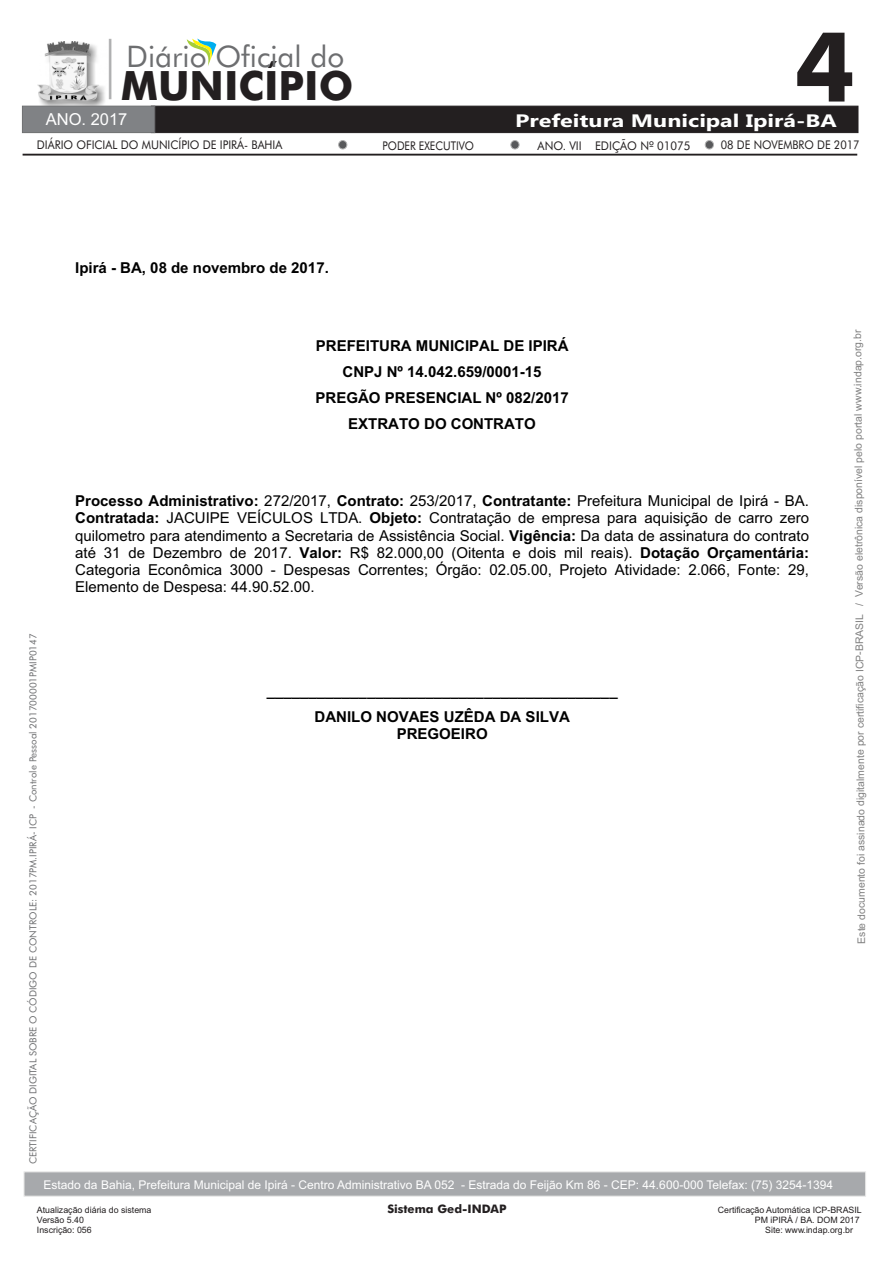
<style>
.page{position:relative;width:893px;height:1263px;background:#fff}
.page>*{position:absolute;margin:0;border:0;box-sizing:border-box;transform-origin:0 0}
.t1{font:700 96.9px "Futura BT";color:#231f20}
.t2{font:700 40.5px "Futura BT";color:#231f20}
.t3{font:29.7px "Futura BT";color:#6d6e70}
.t4{font:700 18px "Gadugi";color:#fff;scale:1.3 1}
.t5{font:16.5px "Arial";color:#fff}
.t6{font:15px/17.2px "Arial";color:#000;text-align:justify}
.t7{font:700 15px/26px "Arial";color:#000;text-align:center}
.t8{font:12px "Arial";color:#fff}
.t9{font:12px "Futura BT";color:#231f20;scale:.92 1}
.t10{font:12px "Futura BT";color:#231f20;scale:.94 1}
.t11{font:12px "Futura BT";color:#231f20;scale:.91 1}
.t12{font:12px "Futura BT";color:#231f20;scale:.88 1}
.t13{font:700 11.7px "Futura BT";color:#231f20}
.t14{font:10.5px "Arial";letter-spacing:-.005em;color:#818181}
.t15{font:9.75px "Futura BT";color:#6d6e70}
.t16{font:8.85px "Arial";color:#231f20}
.s1{font-weight:700}
</style>
<div class="page">
<img style="left:37px;top:42px;width:71px;height:64px">
<svg style="left:187px;top:38px;width:29px;height:28px"></svg>
<svg style="left:23px;top:154px;width:834px;height:1px"></svg>
<svg style="left:109px;top:39px;width:2px;height:60px"></svg>
<svg style="left:22px;top:106px;width:836px;height:27px;background:#322f30"></svg>
<div style="left:338px;top:140px;width:9px;height:9px;background:#58595b;border:1px solid #b3b3b3;border-radius:50%"></div>
<div style="left:511px;top:140px;width:8px;height:9px;background:#58595b;border:1px solid #b3b3b3;border-radius:50%"></div>
<div style="left:705px;top:140px;width:9px;height:9px;background:#58595b;border:1px solid #b3b3b3;border-radius:50%"></div>
<svg style="left:24px;top:1171px;width:842px;height:25px;background:#abadb0"></svg>
<h3 class="t3" style="left:126px;top:44px;width:219px">Diário Oficial do</h3>
<h2 class="t2" style="left:121px;top:69px;width:234px">MUNICÍPIO</h2>
<h1 class="t1" style="left:795px;top:28px;width:62px">4</h1>
<p class="t5" style="left:46px;top:113px;width:83px">ANO. 2017</p>
<p class="t4" style="left:515px;top:114px;width:249px">Prefeitura Municipal Ipirá-BA</p>
<p class="t9" style="left:37px;top:140px;width:268px">DIÁRIO OFICIAL DO MUNICÍPIO DE IPIRÁ- BAHIA</p>
<p class="t12" style="left:382px;top:141px;width:105px">PODER EXECUTIVO</p>
<p class="t10" style="left:538px;top:141px;width:164px">ANO. VII EDIÇÃO Nº 01075</p>
<p class="t11" style="left:721px;top:140px;width:154px">08 DE NOVEMBRO DE 2017</p>
<p class="t7" style="left:75px;top:257px;width:255px">Ipirá - BA, 08 de novembro de 2017.</p>
<p class="t7" style="left:316px;top:334px;width:255px">PREFEITURA MUNICIPAL DE IPIRÁ<br>CNPJ Nº 14.042.659/0001-15<br>PREGÃO PRESENCIAL Nº 082/2017<br>EXTRATO DO CONTRATO</p>
<p class="t15" style="left:29px;top:1164px;width:532px;rotate:-90deg">CERTIFICAÇÃO DIGITAL SOBRE O CÓDIGO DE CONTROLE: 2017PM.IPIRÁ- ICP - Controle Pessoal 201700001PMIP0147</p>
<p class="t6" style="left:75px;top:494px;width:735px"><span class="s1">Processo Administrativo:</span> 272/2017, <span class="s1">Contrato:</span> 253/2017, <span class="s1">Contratante:</span> Prefeitura Municipal de Ipirá - BA.<br><span class="s1">Contratada:</span> JACUIPE VEÍCULOS LTDA. <span class="s1">Objeto:</span> Contratação de empresa para aquisição de carro zero quilometro para atendimento a Secretaria de Assistência Social. <span class="s1">Vigência:</span> Da data de assinatura do contrato até 31 de Dezembro de 2017. <span class="s1">Valor:</span> R$ 82.000,00 (Oitenta e dois mil reais). <span class="s1">Dotação Orçamentária:<br></span>Categoria Econômica 3000 - Despesas Correntes; Órgão: 02.05.00, Projeto Atividade: 2.066, Fonte: 29, Elemento de Despesa: 44.90.52.00.</p>
<p class="t7" style="left:267px;top:679px;width:352px">__________________________________________<br>DANILO NOVAES UZÊDA DA SILVA</p>
<p class="t7" style="left:397px;top:722px;width:93px">PREGOEIRO</p>
<p class="t8" style="left:44px;top:1181px;width:791px">Estado da Bahia, Prefeitura Municipal de Ipirá - Centro Administrativo BA 052 - Estrada do Feijão Km 86 - CEP: 44.600-000 Telefax: (75) 3254-1394</p>
<p class="t14" style="left:854px;top:605px;width:278px;rotate:-90deg">/ Versão eletrônica disponível pelo portal www.indap.org.br</p>
<p class="t14" style="left:856px;top:944px;width:331px;rotate:-90deg">Este documento foi assinado digitalmente por certificação ICP BRASIL</p>
<p class="t14" style="left:856px;top:655px;width:5px;rotate:-90deg">-</p>
<p class="t16" style="left:37px;top:1206px;width:116px">Atualização diária do sistema</p>
<p class="t13" style="left:387px;top:1204px;width:121px">Sistema Ged-INDAP</p>
<p class="t16" style="left:718px;top:1206px;width:145px">Certificação Automática ICP-BRASIL</p>
<p class="t16" style="left:37px;top:1217px;width:49px">Versão 5.40</p>
<p class="t16" style="left:755px;top:1217px;width:106px">PM iPIRÁ / BA. DOM 2017</p>
<p class="t16" style="left:37px;top:1227px;width:56px">Inscrição: 056</p>
<p class="t16" style="left:765px;top:1227px;width:89px">Site: www.indap.org.br</p>
</div>
